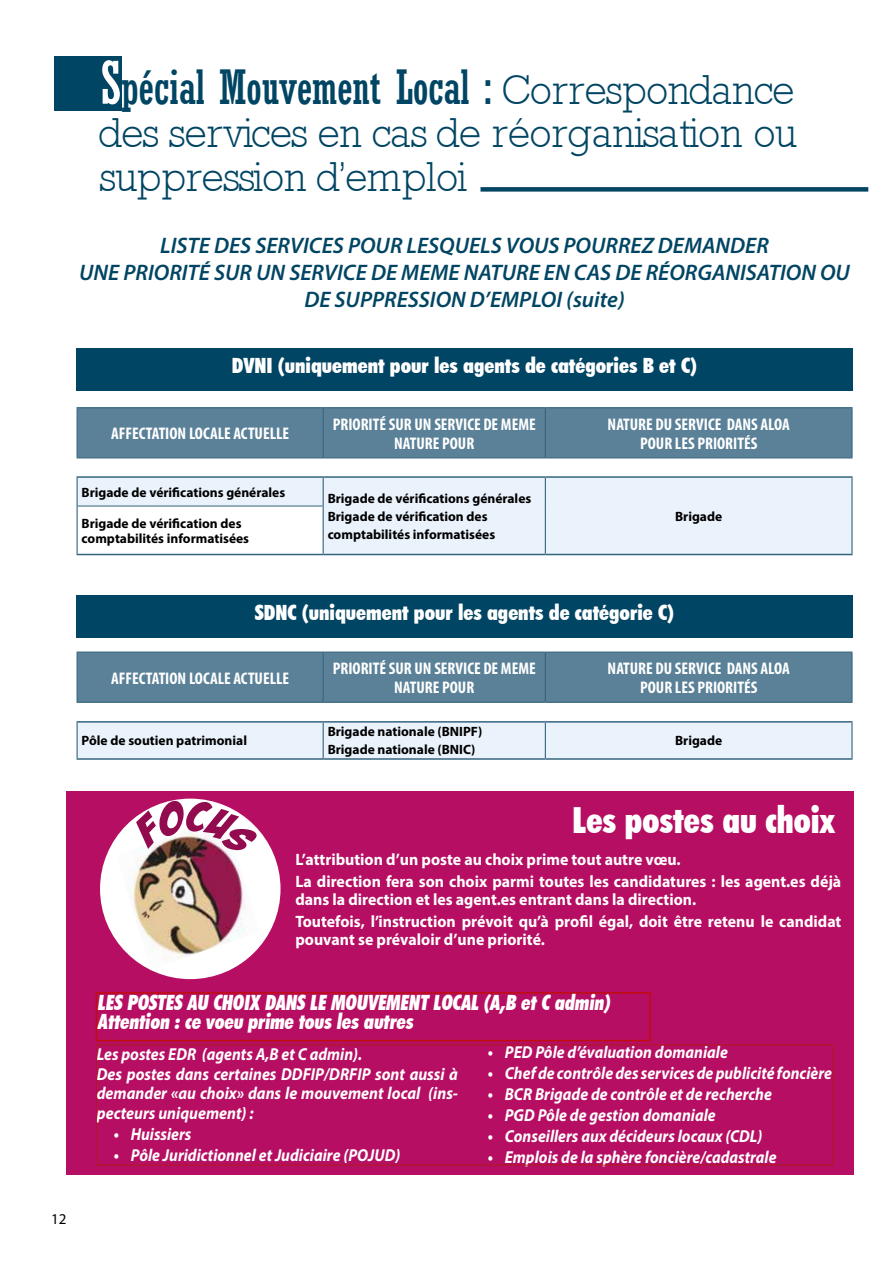
<style>
.page{position:relative;width:893px;height:1263px;background:#fff}
.page>*{position:absolute;margin:0;border:0;box-sizing:border-box;transform-origin:0 0}
.t1{font:46.2px "Astute Condensed S Si Condensed";letter-spacing:-.01em;color:#004563}
.t2{font:42px/43.5px "Astute Light SSK";letter-spacing:-.01em;color:#004563;scale:.95 1}
.t3{font:900 condensed 36px "Futura BT";color:#fff;scale:.95 1}
.t4{font:italic 600 22.5px/27px "Myriad Pro";color:#004563;text-align:center}
.t5{font:900 condensed 21px "Futura BT";color:#fff}
.t6{font:900 condensed 21px/19.5px "Futura BT";color:#fff;scale:.93 1}
.t7{font:italic 700 17.4px/19.8px "Myriad Pro";color:#fff;scale:.9 1}
.t8{font:700 condensed 16.8px/19px "Myriad Pro";color:#fff;text-align:center}
.t9{font:700 16.5px/22.2px "Myriad Pro";color:#fff;scale:.96 1}
.t10{font:15px "Myriad Pro";color:#000}
.t11{font:700 13.5px/18px "Myriad Pro";color:#000}
.s1{font-size:57.75px;color:#fff}
.s2{font-family:"Astute Light SSK";font-size:42px}
</style>
<div class="page">
<div style="left:54px;top:56px;width:68px;height:54px;background:#004563"></div>
<div style="left:480px;top:187px;width:388px;height:5px;background:#004563"></div>
<div style="left:77px;top:349px;width:776px;height:42px;background:#004563"></div>
<div style="left:78px;top:408px;width:773px;height:49px;background:#5a8198"></div>
<svg style="left:77px;top:458px;width:775px;height:1px"></svg>
<svg style="left:78px;top:478px;width:773px;height:76px;fill:#eaf2fb"></svg>
<hr style="left:77px;top:407px;width:246px;height:1px;background:#35657e">
<hr style="left:77px;top:408px;width:1px;height:49px;background:#35657e">
<hr style="left:323px;top:407px;width:222px;height:1px;background:#35657e">
<hr style="left:323px;top:408px;width:1px;height:49px;background:#35657e">
<hr style="left:545px;top:407px;width:308px;height:1px;background:#35657e">
<hr style="left:545px;top:408px;width:1px;height:49px;background:#35657e">
<hr style="left:851px;top:408px;width:2px;height:49px;background:#35657e">
<hr style="left:77px;top:457px;width:246px;height:1px;background:#35657e">
<hr style="left:323px;top:457px;width:222px;height:1px;background:#35657e">
<hr style="left:545px;top:457px;width:308px;height:1px;background:#35657e">
<svg style="left:77px;top:478px;width:1px;height:28px"></svg>
<svg style="left:323px;top:478px;width:1px;height:28px"></svg>
<svg style="left:545px;top:478px;width:1px;height:28px"></svg>
<hr style="left:851px;top:478px;width:2px;height:28px;background:#35657e">
<hr style="left:77px;top:506px;width:1px;height:48px;background:#35657e">
<hr style="left:323px;top:506px;width:1px;height:48px;background:#35657e">
<hr style="left:545px;top:506px;width:1px;height:48px;background:#35657e">
<hr style="left:851px;top:506px;width:2px;height:48px;background:#35657e">
<hr style="left:78px;top:506px;width:245px;height:1px;background:#35657e">
<hr style="left:77px;top:554px;width:246px;height:1px;background:#35657e">
<hr style="left:323px;top:554px;width:222px;height:1px;background:#35657e">
<hr style="left:545px;top:554px;width:308px;height:1px;background:#35657e">
<hr style="left:77px;top:476px;width:246px;height:2px;background:#35657e">
<hr style="left:323px;top:476px;width:222px;height:2px;background:#35657e">
<hr style="left:545px;top:476px;width:308px;height:2px;background:#35657e">
<div style="left:77px;top:595px;width:776px;height:42px;background:#004563"></div>
<div style="left:78px;top:653px;width:773px;height:49px;background:#5a8198"></div>
<div style="left:78px;top:723px;width:773px;height:35px;background:#eaf2fb"></div>
<hr style="left:77px;top:651px;width:246px;height:2px;background:#35657e">
<hr style="left:77px;top:653px;width:1px;height:49px;background:#35657e">
<hr style="left:323px;top:651px;width:222px;height:2px;background:#35657e">
<hr style="left:323px;top:653px;width:1px;height:49px;background:#35657e">
<hr style="left:545px;top:651px;width:308px;height:2px;background:#35657e">
<hr style="left:545px;top:653px;width:1px;height:49px;background:#35657e">
<hr style="left:851px;top:653px;width:2px;height:49px;background:#35657e">
<hr style="left:77px;top:702px;width:246px;height:1px;background:#35657e">
<hr style="left:323px;top:702px;width:222px;height:1px;background:#35657e">
<hr style="left:545px;top:702px;width:308px;height:1px;background:#35657e">
<hr style="left:77px;top:723px;width:1px;height:35px;background:#35657e">
<hr style="left:323px;top:723px;width:1px;height:35px;background:#35657e">
<hr style="left:545px;top:723px;width:1px;height:35px;background:#35657e">
<hr style="left:851px;top:723px;width:2px;height:35px;background:#35657e">
<hr style="left:77px;top:721px;width:246px;height:2px;background:#35657e">
<hr style="left:323px;top:721px;width:222px;height:2px;background:#35657e">
<hr style="left:545px;top:721px;width:308px;height:2px;background:#35657e">
<hr style="left:77px;top:758px;width:246px;height:2px;background:#35657e">
<hr style="left:323px;top:758px;width:222px;height:2px;background:#35657e">
<hr style="left:545px;top:758px;width:308px;height:2px;background:#35657e">
<div style="left:66px;top:791px;width:788px;height:384px;background:#b50e62"></div>
<div style="left:96px;top:1044px;width:737px;height:121px;border:1px solid #b21a19"></div>
<div style="left:96px;top:992px;width:555px;height:49px;border:2px solid #c00d0e"></div>
<div style="left:100px;top:799px;width:181px;height:180px;background:#fff;border-radius:50%"></div>
<img style="left:117px;top:821px;width:142px;height:148px">
<img style="left:130px;top:799px;width:128px;height:59px">
<h1 class="t1" style="left:100px;top:60px;width:696px"><span class="s1">S</span>pécial Mouvement Local : <span class="s2">Correspondance</span></h1>
<h2 class="t2" style="left:100px;top:111px;width:735px">des services en cas de réorganisation ou suppression d’emploi</h2>
<p class="t4" style="left:79px;top:231px;width:772px">LISTE DES SERVICES POUR LESQUELS VOUS POURREZ DEMANDER<br>UNE PRIORITÉ SUR UN SERVICE DE MEME NATURE EN CAS DE RÉORGANISATION OU<br>DE SUPPRESSION D’EMPLOI (suite)</p>
<p class="t5" style="left:232px;top:353px;width:467px">DVNI (uniquement pour les agents de catégories B et C)</p>
<p class="t8" style="left:111px;top:424px;width:180px">AFFECTATION LOCALE ACTUELLE</p>
<p class="t8" style="left:333px;top:414px;width:205px">PRIORITÉ SUR UN SERVICE DE MEME<br>NATURE POUR</p>
<p class="t8" style="left:608px;top:414px;width:184px">NATURE DU SERVICE DANS ALOA<br>POUR LES PRIORITÉS</p>
<p class="t11" style="left:82px;top:483px;width:205px">Brigade de vérifications générales</p>
<p class="t11" style="left:328px;top:489px;width:205px">Brigade de vérifications générales<br>Brigade de vérification des comptabilités informatisées</p>
<p class="t11" style="left:675px;top:507px;width:49px">Brigade</p>
<p class="t11" style="left:82px;top:515px;width:169px;line-height:15px">Brigade de vérification des comptabilités informatisées</p>
<p class="t5" style="left:255px;top:599px;width:421px">SDNC (uniquement pour les agents de catégorie C)</p>
<p class="t8" style="left:111px;top:668px;width:180px">AFFECTATION LOCALE ACTUELLE</p>
<p class="t8" style="left:333px;top:658px;width:205px">PRIORITÉ SUR UN SERVICE DE MEME<br>NATURE POUR</p>
<p class="t8" style="left:608px;top:658px;width:184px">NATURE DU SERVICE DANS ALOA<br>POUR LES PRIORITÉS</p>
<p class="t11" style="left:82px;top:731px;width:167px">Pôle de soutien patrimonial</p>
<p class="t11" style="left:328px;top:722px;width:156px">Brigade nationale (BNIPF)<br>Brigade nationale (BNIC)</p>
<p class="t11" style="left:675px;top:731px;width:49px">Brigade</p>
<h3 class="t3" style="left:573px;top:799px;width:277px">Les postes au choix</h3>
<p class="t9" style="left:295px;top:848px;width:570px">L’attribution d’un poste au choix prime tout autre vœu.<br>La direction fera son choix parmi toutes les candidatures : les agent.es déjà</p>
<p class="t9" style="left:295px;top:888px;width:570px">dans la direction et les agent.es entrant dans la direction.<br>Toutefois, l’instruction prévoit qu’à profil égal, doit être retenu le candidat</p>
<p class="t9" style="left:295px;top:928px;width:261px">pouvant se prévaloir d’une priorité.</p>
<p class="t6" style="left:97px;top:992px;width:557px">LES POSTES AU CHOIX DANS LE MOUVEMENT LOCAL (A, B et C admin)<br>Attention : ce voeu prime tous les autres</p>
<p class="t7" style="left:97px;top:1043px;width:403px">Les postes EDR (agents A,B et C admin).<br>Des postes dans certaines DDFIP/DRFIP sont aussi à demander «au choix» dans le mouvement local (ins&shy;pecteurs uniquement) :</p>
<p class="t7" style="left:114px;top:1124px;width:88px">• Huissiers</p>
<p class="t7" style="left:114px;top:1145px;width:320px">• Pôle Juridictionnel et Judiciaire (POJUD)</p>
<p class="t7" style="left:488px;top:1041px;width:268px">• PED Pôle d’évaluation domaniale</p>
<p class="t7" style="left:488px;top:1062px;width:384px">• Chef de contrôle des services de publicité foncière</p>
<p class="t7" style="left:488px;top:1083px;width:317px">• BCR Brigade de contrôle et de recherche</p>
<p class="t7" style="left:488px;top:1104px;width:255px">• PGD Pôle de gestion domaniale</p>
<p class="t7" style="left:488px;top:1125px;width:307px">• Conseillers aux décideurs locaux (CDL)</p>
<p class="t7" style="left:488px;top:1146px;width:322px">• Emplois de la sphère foncière/cadastrale</p>
<p class="t10" style="left:51px;top:1210px;width:17px">12</p>
</div>
